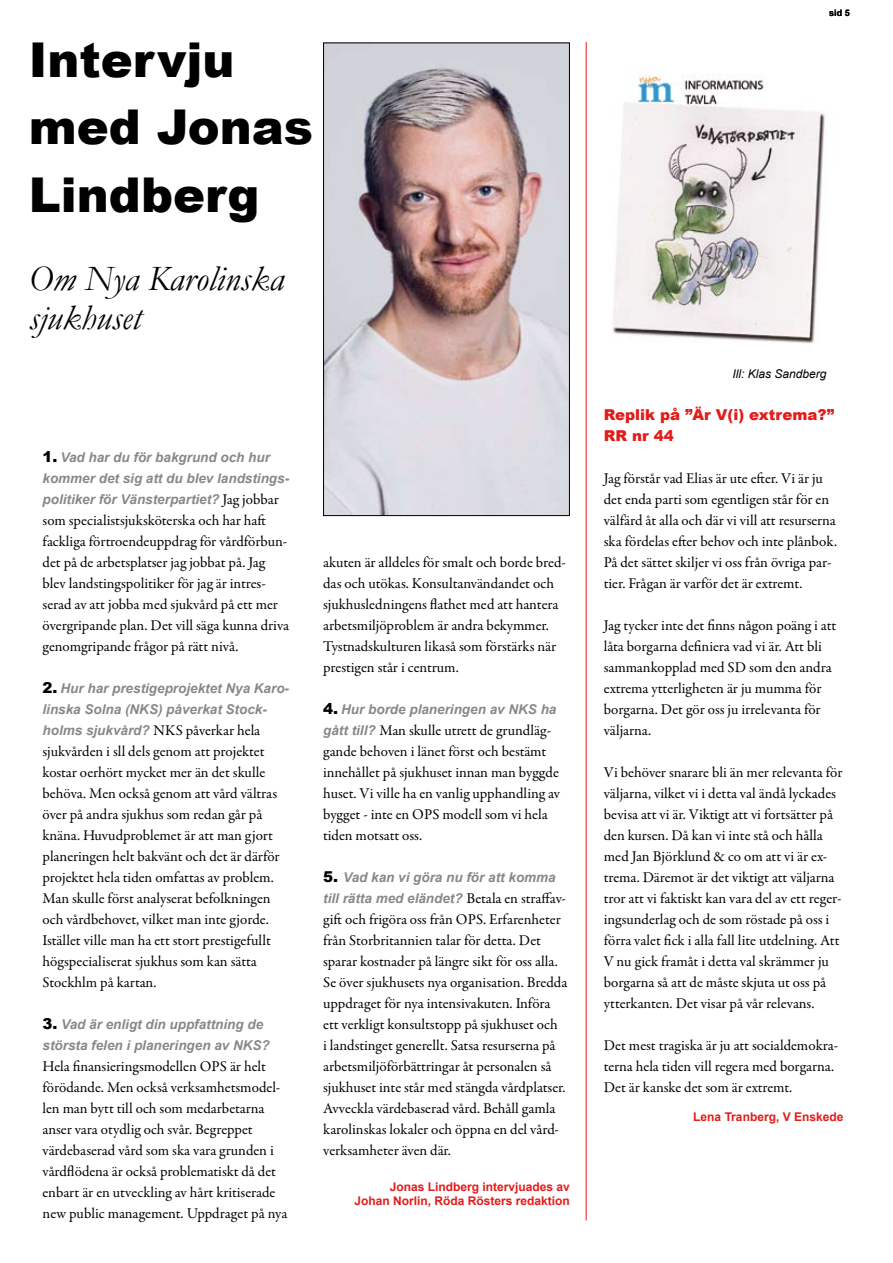
<style>
.page{position:relative;width:893px;height:1263px;background:#fff}
.page>*{position:absolute;margin:0;border:0;box-sizing:border-box;transform-origin:0 0}
.t1{font:900 48px/67.5px "Arial";color:#000}
.t2{font:italic 36px/39px "Garamond";color:#000}
.t3{font:15px/21px "Garamond Premr Pro";letter-spacing:-.005em;color:#000}
.t4{font:900 15px/21px "Arial";color:#e31b19}
.t5{font:italic 700 13.5px/21px "Arial";color:#87888a}
.t6{font:700 12px/14.4px "Arial";color:#e31b19;text-align:right}
.t7{font:italic 12px "Arial";color:#000}
.t8{font:700 9px "Arial";color:#000}
.s1{font-weight:900;font-style:normal;font-size:15px;color:#000}
.s2{font-family:"Garamond Premr Pro";font-weight:400;font-style:normal;font-size:15px;color:#000}
.s3{font-family:"Arial";font-weight:700;font-style:italic;font-size:13.5px;color:#87888a}
</style>
<div class="page">
<hr style="left:586px;top:42px;width:1px;height:1178px;background:#e31b19">
<img style="left:325px;top:45px;width:243px;height:469px">
<div style="left:323px;top:43px;width:247px;height:473px;border:1px solid #000"></div>
<img style="left:612px;top:75px;width:213px;height:268px">
<h1 class="t1" style="left:29px;top:25px;width:286px">Intervju med Jonas<br>Lindberg</h1>
<h2 class="t2" style="left:29px;top:258px;width:257px">Om Nya Karolinska sjukhuset</h2>
<p class="t5" style="left:43px;top:447px;width:248px"><span class="s1">1.</span> Vad har du för bakgrund och hur kommer det sig att du blev landstings&shy;politiker för Vänsterpartiet? <span class="s2">Jag jobbar</span></p>
<p class="t3" style="left:43px;top:510px;width:248px">som specialistsjuksköterska och har haft fackliga förtroendeuppdrag för vårdförbun&shy;det på de arbetsplatser jag jobbat på. Jag blev landstingspolitiker för jag är intres&shy;serad av att jobba med sjukvård på ett mer övergripande plan. Det vill säga kunna driva genomgripande frågor på rätt nivå.</p>
<p class="t5" style="left:43px;top:678px;width:248px"><span class="s1">2.</span> Hur har prestigeprojektet Nya Karo&shy;linska Solna (NKS) påverkat Stock-</p>
<p class="t3" style="left:43px;top:720px;width:239px"><span class="s3">holms sjukvård?</span> NKS påverkar hela sjukvården i sll dels genom att projektet kostar oerhört mycket mer än det skulle behöva. Men också genom att vård vältras över på andra sjukhus som redan går på knäna. Huvudproblemet är att man gjort planeringen helt bakvänt och det är därför projektet hela tiden omfattas av problem.<br>Man skulle först analyserat befolkningen och vårdbehovet, vilket man inte gjorde.<br>Istället ville man ha ett stort prestigefullt högspecialiserat sjukhus som kan sätta Stockhlm på kartan.</p>
<p class="t5" style="left:43px;top:1014px;width:229px"><span class="s1">3.</span> Vad är enligt din uppfattning de största felen i planeringen av NKS?</p>
<p class="t3" style="left:43px;top:1056px;width:246px">Hela finansieringsmodellen OPS är helt förödande. Men också verksamhetsmodel&shy;len man bytt till och som medarbetarna anser vara otydlig och svår. Begreppet värdebaserad vård som ska vara grunden i vårdflödena är också problematiskt då det enbart är en utveckling av hårt kritiserade new public management. Uppdraget på nya</p>
<p class="t3" style="left:323px;top:552px;width:244px">akuten är alldeles för smalt och borde bred&shy;das och utökas. Konsultanvändandet och sjukhusledningens flathet med att hantera arbetsmiljöproblem är andra bekymmer.<br>Tystnadskulturen likaså som förstärks när prestigen står i centrum.</p>
<p class="t5" style="left:323px;top:699px;width:235px"><span class="s1">4.</span> Hur borde planeringen av NKS ha</p>
<p class="t3" style="left:323px;top:720px;width:238px"><span class="s3">gått till?</span> Man skulle utrett de grundläg&shy;gande behoven i länet först och bestämt innehållet på sjukhuset innan man byggde huset. Vi ville ha en vanlig upphandling av bygget - inte en OPS modell som vi hela tiden motsatt oss.</p>
<p class="t5" style="left:323px;top:867px;width:244px"><span class="s1">5.</span> Vad kan vi göra nu för att komma till rätta med eländet? <span class="s2">Betala en straffav-</span></p>
<p class="t3" style="left:323px;top:909px;width:246px">gift och frigöra oss från OPS. Erfarenheter från Storbritannien talar för detta. Det sparar kostnader på längre sikt för oss alla.<br>Se över sjukhusets nya organisation. Bredda uppdraget för nya intensivakuten. Införa ett verkligt konsultstopp på sjukhuset och<br>i landstinget generellt. Satsa resurserna på arbetsmiljöförbättringar åt personalen så sjukhuset inte står med stängda vårdplatser.<br>Avveckla värdebaserad vård. Behåll gamla karolinskas lokaler och öppna en del vård&shy;verksamheter även där.</p>
<p class="t6" style="left:354px;top:1179px;width:217px">Jonas Lindberg intervjuades av<br>Johan Norlin, Röda Rösters redaktion</p>
<p class="t8" style="left:829px;top:7px;width:22px">sid 5</p>
<p class="t7" style="left:732px;top:366px;width:96px">Ill: Klas Sandberg</p>
<p class="t4" style="left:604px;top:404px;width:232px">Replik på ”Är V(i) extrema?”<br>RR nr 44</p>
<p class="t3" style="left:604px;top:468px;width:235px">Jag förstår vad Elias är ute efter. Vi är ju det enda parti som egentligen står för en välfärd åt alla och där vi vill att resurserna ska fördelas efter behov och inte plånbok.<br>På det sättet skiljer vi oss från övriga par&shy;tier. Frågan är varför det är extremt.</p>
<p class="t3" style="left:604px;top:615px;width:234px">Jag tycker inte det finns någon poäng i att låta borgarna definiera vad vi är. Att bli sammankopplad med SD som den andra extrema ytterligheten är ju mumma för borgarna. Det gör oss ju irrelevanta för väljarna.</p>
<p class="t3" style="left:604px;top:762px;width:240px">Vi behöver snarare bli än mer relevanta för väljarna, vilket vi i detta val ändå lyckades bevisa att vi är. Viktigt att vi fortsätter på den kursen. Då kan vi inte stå och hålla med Jan Björklund &amp; co om att vi är ex&shy;trema. Däremot är det viktigt att väljarna tror att vi faktiskt kan vara del av ett reger&shy;ingsunderlag och de som röstade på oss i förra valet fick i alla fall lite utdelning. Att V nu gick framåt i detta val skrämmer ju borgarna så att de måste skjuta ut oss på ytterkanten. Det visar på vår relevans.</p>
<p class="t3" style="left:604px;top:1035px;width:236px">Det mest tragiska är ju att socialdemokra&shy;terna hela tiden vill regera med borgarna.<br>Det är kanske det som är extremt.</p>
<p class="t6" style="left:693px;top:1110px;width:152px">Lena Tranberg, V Enskede</p>
</div>
